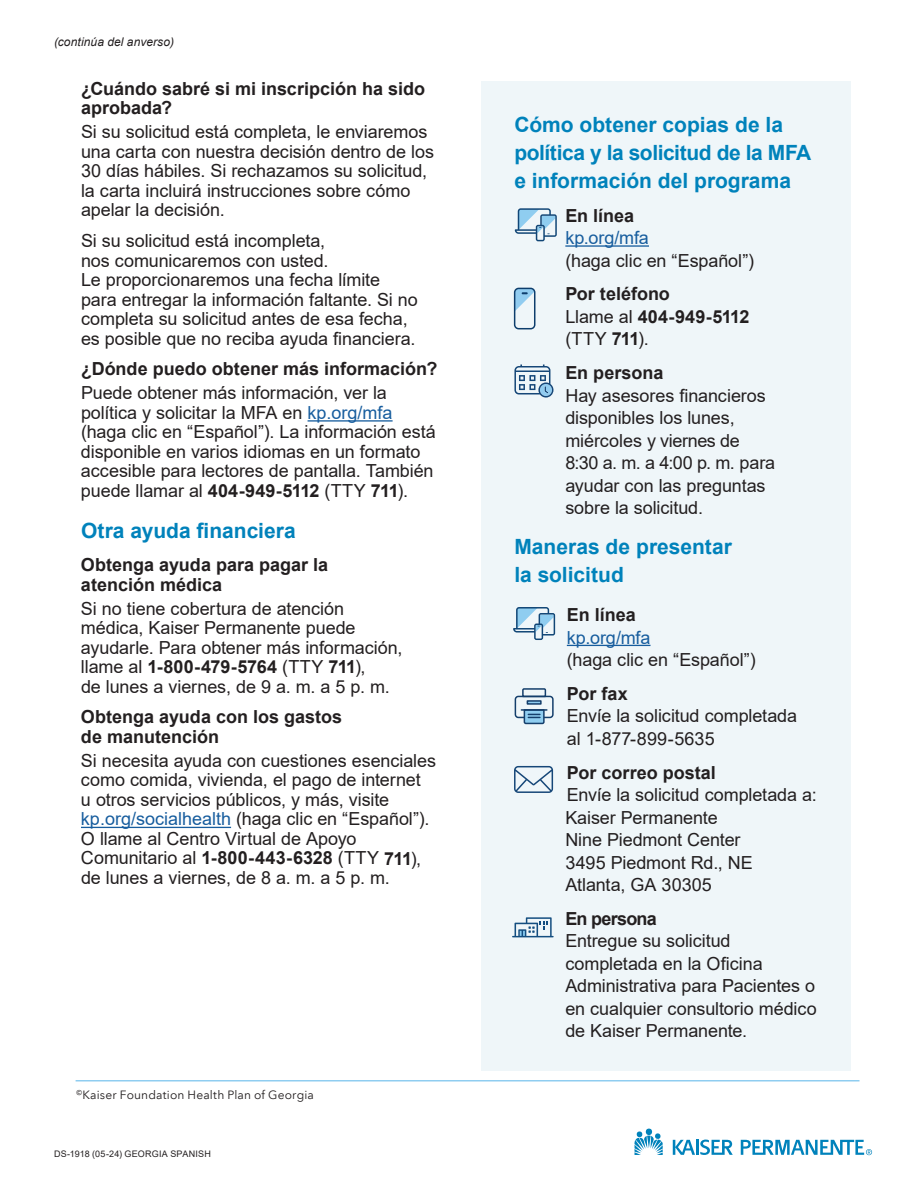
<style>
.page{position:relative;width:918px;height:1188px;background:#fff}
.page>*{position:absolute;margin:0;border:0;box-sizing:border-box;transform-origin:0 0}
.t1{font:700 21px/28px "Arial";color:#0082bb}
.t2{font:18px/19.5px "Arial";letter-spacing:-.005em;color:#231f20}
.t3{font:700 18px/19.5px "Arial";color:#231f20}
.t4{font:700 18px "Arial";letter-spacing:-.04em;color:#231f20}
.t5{font:12px "Avenir Next LT Pro";letter-spacing:.015em;color:#231f20}
.t6{font:italic 12px "Arial";letter-spacing:.01em;color:#231f20}
.t7{font:9px "Arial";letter-spacing:.025em;color:#231f20}
.s1{color:#175d9e}
.s2{font-weight:700}
.s3{font-weight:400}
</style>
<div class="page">
<svg style="left:634px;top:1129px;width:29px;height:26px"></svg>
<svg style="left:673px;top:1140px;width:60px;height:15px"></svg>
<svg style="left:741px;top:1140px;width:131px;height:15px"></svg>
<hr style="left:308px;top:420px;width:85px;height:2px;background:#175d9e">
<hr style="left:81px;top:827px;width:150px;height:1px;background:#175d9e">
<hr style="left:76px;top:1080px;width:783px;height:2px;background:#8fcdf0">
<div style="left:481px;top:81px;width:369px;height:990px;background:#eff6f9"></div>
<hr style="left:565px;top:245px;width:84px;height:2px;background:#175d9e">
<hr style="left:567px;top:645px;width:84px;height:1px;background:#175d9e">
<svg style="left:512px;top:917px;width:42px;height:20px"></svg>
<svg style="left:514px;top:288px;width:21px;height:41px"></svg>
<svg style="left:514px;top:766px;width:39px;height:27px"></svg>
<svg style="left:515px;top:208px;width:42px;height:33px"></svg>
<svg style="left:513px;top:607px;width:42px;height:33px"></svg>
<div style="left:515px;top:696px;width:39px;height:22px;border:2px solid #143e6b;border-radius:3px"></div>
<svg style="left:521px;top:688px;width:26px;height:10px"></svg>
<hr style="left:521px;top:709px;width:26px;height:2px;background:#143e6b">
<svg style="left:523px;top:709px;width:22px;height:16px"></svg>
<div style="left:527px;top:700px;width:15px;height:5px;border:2px solid #143e6b"></div>
<svg style="left:514px;top:365px;width:40px;height:33px"></svg>
<p class="t6" style="left:54px;top:34px;width:121px">(continúa del anverso)</p>
<h2 class="t3" style="left:81px;top:79px;width:346px">¿Cuándo sabré si mi inscripción ha sido aprobada?</h2>
<p class="t2" style="left:81px;top:122px;width:355px">Si su solicitud está completa, le enviaremos una carta con nuestra decisión dentro de los 30 días hábiles. Si rechazamos su solicitud, la carta incluirá instrucciones sobre cómo apelar la decisión.</p>
<p class="t2" style="left:81px;top:231px;width:338px">Si su solicitud está incompleta,<br>nos comunicaremos con usted.<br>Le proporcionaremos una fecha límite para entregar la información faltante. Si no completa su solicitud antes de esa fecha, es posible que no reciba ayuda financiera.</p>
<h2 class="t3" style="left:81px;top:360px;width:358px">¿Dónde puedo obtener más información?</h2>
<p class="t2" style="left:81px;top:383px;width:356px">Puede obtener más información, ver la política y solicitar la MFA en <span class="s1">kp.org/mfa </span>(haga clic en “Español”). La información está disponible en varios idiomas en un formato accesible para lectores de pantalla. También puede llamar al <span class="s2">404‑949‑5112</span> (TTY <span class="s2">711</span>).</p>
<h2 class="t1" style="left:81px;top:517px;width:216px">Otra ayuda financiera</h2>
<h3 class="t3" style="left:81px;top:555px;width:249px">Obtenga ayuda para pagar la atención médica</h3>
<p class="t2" style="left:81px;top:599px;width:323px">Si no tiene cobertura de atención médica, Kaiser Permanente puede ayudarle. Para obtener más información, llame al <span class="s2">1‑800‑479‑5764</span> (TTY <span class="s2">711</span>),<br>de lunes a viernes, de 9 a. m. a 5 p. m.</p>
<h3 class="t3" style="left:81px;top:708px;width:263px">Obtenga ayuda con los gastos de manutención</h3>
<p class="t2" style="left:81px;top:751px;width:357px">Si necesita ayuda con cuestiones esenciales como comida, vivienda, el pago de internet<br>u otros servicios públicos, y más, visite <span class="s1">kp.org/socialhealth</span> (haga clic en “Español”).<br>O llame al Centro Virtual de Apoyo Comunitario al <span class="s2">1‑800‑443‑6328</span> (TTY <span class="s2">711</span>), de lunes a viernes, de 8 a. m. a 5 p. m.</p>
<p class="t5" style="left:76px;top:1088px;width:239px"><sup>©</sup>Kaiser Foundation Health Plan of Georgia</p>
<p class="t7" style="left:54px;top:1147px;width:158px">DS-1918 (05-24) GEORGIA SPANISH</p>
<h2 class="t1" style="left:514px;top:110px;width:299px">Cómo obtener copias de la política y la solicitud de la MFA e información del programa</h2>
<h3 class="t3" style="left:565px;top:206px;width:70px">En línea</h3>
<p class="t2" style="left:565px;top:226px;width:190px;line-height:22.5px"><span class="s1">kp.org/mfa<br></span>(haga clic en “Español”)</p>
<h3 class="t3" style="left:565px;top:285px;width:106px">Por teléfono</h3>
<p class="t3" style="left:565px;top:306px;width:186px;line-height:22.5px"><span class="s3">Llame al</span> 404‑949‑5112 <span class="s3">(TTY</span> 711<span class="s3">).</span></p>
<h3 class="t3" style="left:565px;top:363px;width:100px">En persona</h3>
<p class="t2" style="left:565px;top:384px;width:211px;line-height:22.5px">Hay asesores financieros disponibles los lunes, miércoles y viernes de<br>8:30 a. m. a 4:00 p. m. para ayudar con las preguntas sobre la solicitud.</p>
<h2 class="t1" style="left:514px;top:532px;width:219px">Maneras de presentar la solicitud</h2>
<h3 class="t3" style="left:567px;top:605px;width:70px">En línea</h3>
<p class="t2" style="left:567px;top:626px;width:190px;line-height:22.5px"><span class="s1">kp.org/mfa<br></span>(haga clic en “Español”)</p>
<h3 class="t3" style="left:567px;top:684px;width:63px">Por fax</h3>
<p class="t2" style="left:567px;top:705px;width:232px;line-height:22.5px">Envíe la solicitud completada al 1‑877‑899‑5635</p>
<h3 class="t3" style="left:567px;top:763px;width:151px">Por correo postal</h3>
<p class="t2" style="left:567px;top:785px;width:251px">Envíe la solicitud completada a:</p>
<p class="t2" style="left:565px;top:807px;width:154px">Kaiser Permanente</p>
<p class="t2" style="left:565px;top:830px;width:177px">Nine Piedmont Center</p>
<p class="t2" style="left:565px;top:852px;width:189px">3495 Piedmont Rd., NE</p>
<p class="t2" style="left:565px;top:875px;width:148px">Atlanta, GA 30305</p>
<h3 class="t4" style="left:565px;top:906px;width:93px">En persona</h3>
<p class="t2" style="left:565px;top:930px;width:253px;line-height:22.5px">Entregue su solicitud completada en la Oficina<br>Administrativa para Pacientes o en cualquier consultorio médico de Kaiser Permanente.</p>
</div>
